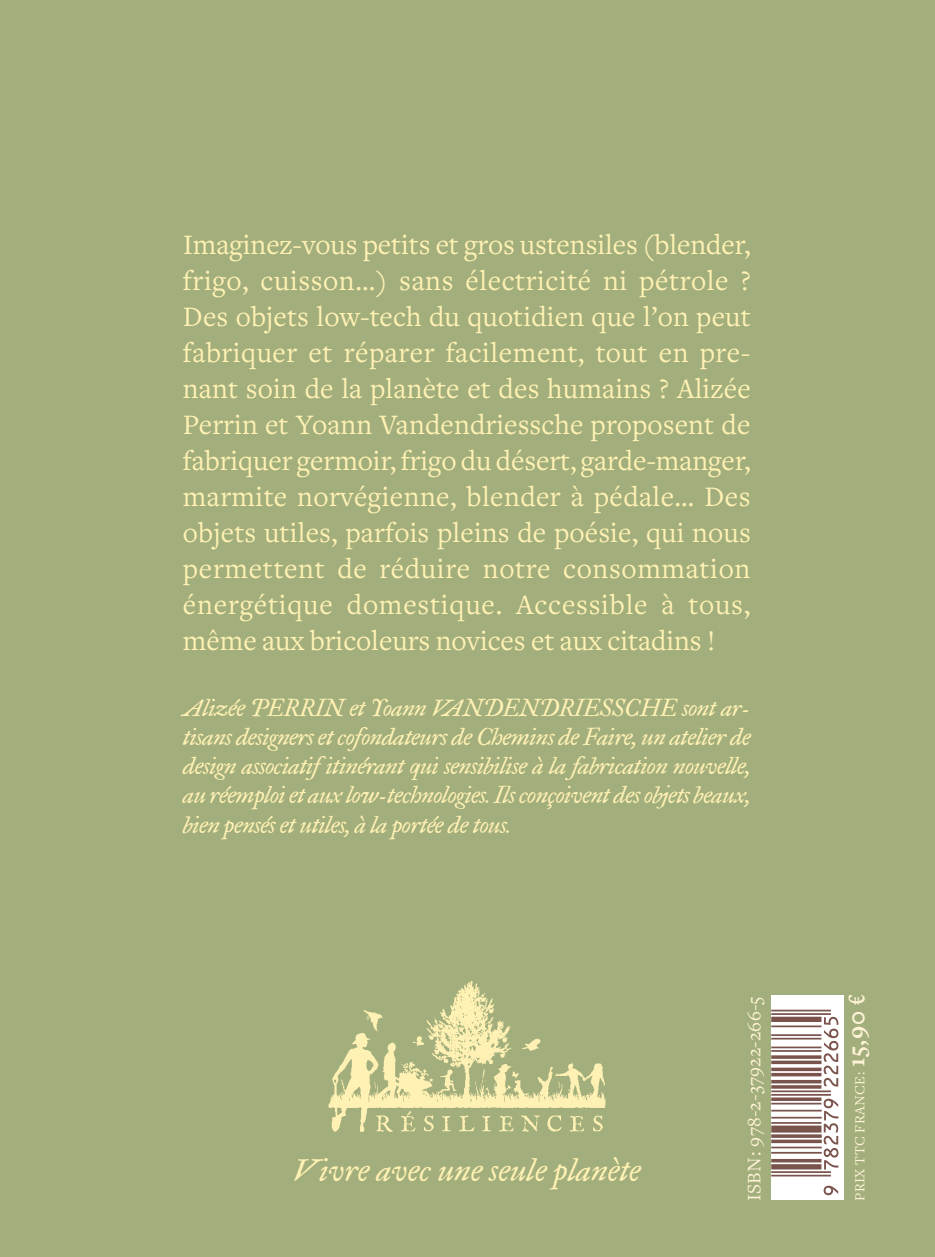
<style>
.page{position:relative;width:935px;height:1257px;background:#fff}
.page>*{position:absolute;margin:0;border:0;box-sizing:border-box;transform-origin:0 0}
.t1{font:67.5px "Ean Lin P36";color:#7b534d}
.t2{font:31.5px "IM FELL Great Primer PRO Italic";color:#fff1b4}
.t3{font:29.25px/36px "Freight Text Pro";letter-spacing:-.005em;color:#fff1b4;text-align:justify}
.t4{font:23.62px/29.2px "IM FELL Great Primer PRO Italic";letter-spacing:-.02em;color:#fff1b4;text-align:justify}
.t5{font:19.8px "Freight Text Pro";letter-spacing:.01em;color:#fff3d7}
.t6{font:14.62px "Freight Text Pro";letter-spacing:.02em;color:#fff3d7}
.s1{font-weight:700;font-size:24.75px}
.s2{font-weight:700;font-size:25.43px}
</style>
<div class="page">
<div style="left:0;top:0;width:934px;height:1256px;background:#a2ae7b"></div>
<img style="left:328px;top:980px;width:278px;height:152px">
<div style="left:771px;top:995px;width:72px;height:204px;background:#fff"></div>
<p class="t3" style="left:183px;top:226px;width:569px">Imaginez-vous petits et gros ustensiles (blender, frigo, cuisson…) sans électricité ni pétrole ?<br>Des objets low-tech du quotidien que l’on peut fabriquer et réparer facilement, tout en pre&shy;nant soin de la planète et des humains ? Alizée Perrin et Yoann Vandendriessche proposent de fabriquer germoir, frigo du désert, garde-manger, marmite norvégienne, blender à pédale… Des objets utiles, parfois pleins de poésie, qui nous permettent de réduire notre consommation énergétique domestique. Accessible à tous, même aux bricoleurs novices et aux citadins !</p>
<p class="t4" style="left:183px;top:693px;width:569px">Alizée PERRIN et Yoann VANDENDRIESSCHE sont ar&shy;tisans designers et cofondateurs de Chemins de Faire, un atelier de design associatifitinérant qui sensibilise à la fabrication nouvelle, au réemploi et aux low-technologies. Ils conçoivent des objets beaux, bien pensés et utiles, à la portée de tous.</p>
<p class="t2" style="left:293px;top:1150px;width:349px">Vivre avec une seule planète</p>
<p class="t5" style="left:741px;top:1201px;width:206px;rotate:-90deg">ISBN : 978-2-37922-266-5</p>
<h1 class="t1" style="left:748px;top:1215px;width:207px;rotate:-90deg">,!7IC3H9-cccggf!</h1>
<p class="t6" style="left:849px;top:1200px;width:208px;rotate:-90deg">PRIX TTC FRANCE : <span class="s1">15,90</span> <span class="s2">€</span></p>
</div>
